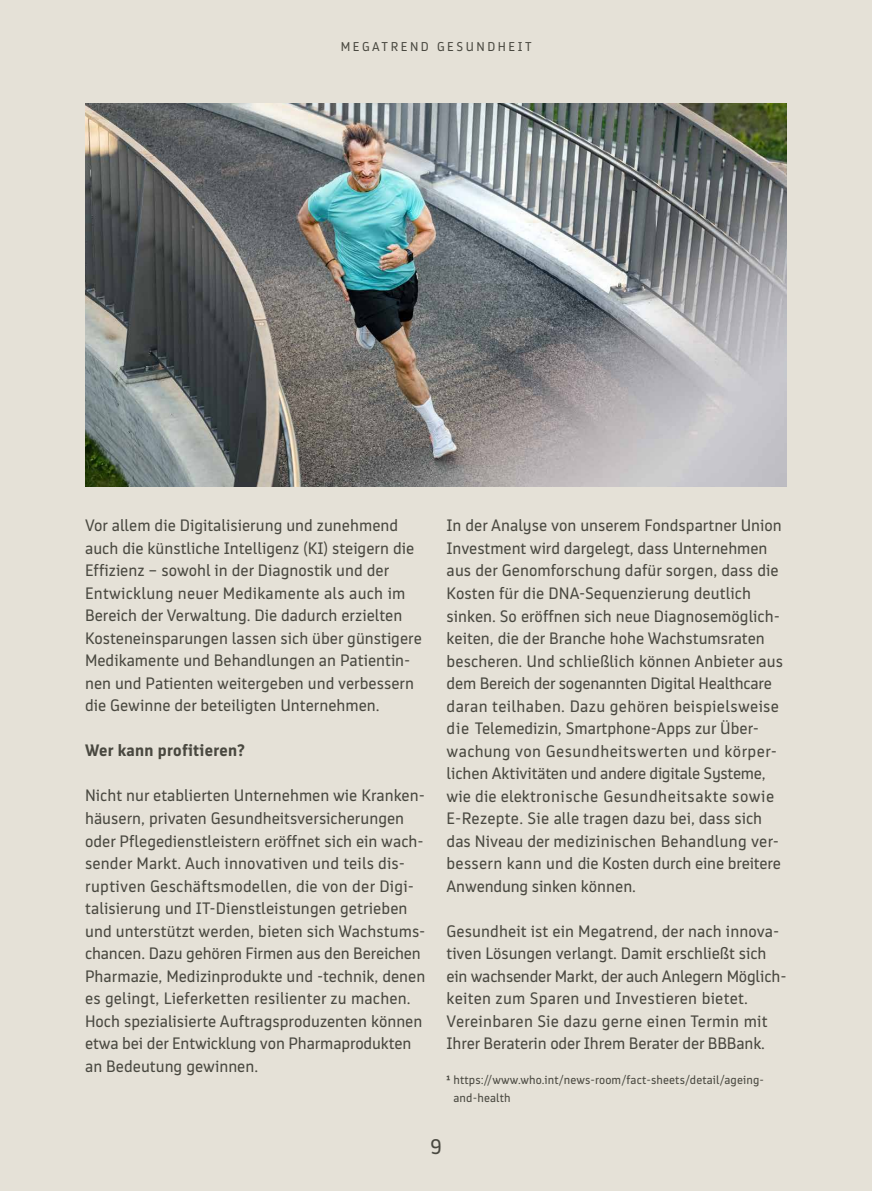
<style>
.page{position:relative;width:872px;height:1191px;background:#e5e1d7}
.page>*{position:absolute;margin:0;border:0;box-sizing:border-box;transform-origin:0 0}
.t1{font:21px "BB Bank Type";color:#494840}
.t2{font:16.5px/22.5px "BB Bank Type";color:#494840}
.t3{font:700 16.5px "BB Bank Type";letter-spacing:.02em;color:#494840}
.t4{font:12.75px "BB Bank Type";letter-spacing:.2em;color:#494840}
.t5{font:12px/18px "BB Bank Type";letter-spacing:.01em;color:#494840}
.s1{font-weight:700}
</style>
<div class="page">
<img style="left:85px;top:104px;width:702px;height:382px">
<p class="t4" style="left:341px;top:40px;width:192px">MEGATREND GESUNDHEIT</p>
<p class="t2" style="left:85px;top:514px;width:338px">Vor allem die Digitalisierung und zunehmend auch die künstliche Intelligenz (KI) steigern die Effizienz – sowohl in der Diagnostik und der Entwicklung neuer Medikamente als auch im Bereich der Verwaltung. Die dadurch erzielten Kosteneinsparungen lassen sich über günstigere Medikamente und Behandlungen an Patientin&shy;nen und Patienten weitergeben und verbessern die Gewinne der beteiligten Unternehmen.</p>
<p class="t3" style="left:85px;top:741px;width:161px">Wer kann profitieren?</p>
<p class="t2" style="left:85px;top:784px;width:342px">Nicht nur etablierten Unternehmen wie Kranken&shy;häusern, privaten Gesundheitsversicherungen oder Pflegedienstleistern eröffnet sich ein wach&shy;sender Markt. Auch innovativen und teils dis&shy;ruptiven Geschäftsmodellen, die von der Digi&shy;talisierung und IT-Dienstleistungen getrieben und unterstützt werden, bieten sich Wachstums&shy;chancen. Dazu gehören Firmen aus den Bereichen Pharmazie, Medizinprodukte und -technik, denen es gelingt, Lieferketten resilienter zu machen.<br>Hoch spezialisierte Auftragsproduzenten können etwa bei der Entwicklung von Pharmaprodukten an Bedeutung gewinnen.</p>
<p class="t2" style="left:446px;top:514px;width:338px">In der Analyse von unserem Fondspartner Union Investment wird dargelegt, dass Unternehmen aus der Genomforschung dafür sorgen, dass die Kosten für die DNA-Sequenzierung deutlich sinken. So eröffnen sich neue Diagnosemöglich&shy;keiten, die der Branche hohe Wachstumsraten bescheren. Und schließlich können Anbieter aus dem Bereich der sogenannten Digital Healthcare daran teilhaben. Dazu gehören beispielsweise die Telemedizin, Smartphone-Apps zur Über&shy;wachung von Gesundheitswerten und körper&shy;lichen Aktivitäten und andere digitale Systeme, wie die elektronische Gesundheitsakte sowie E-Rezepte. Sie alle tragen dazu bei, dass sich das Niveau der medizinischen Behandlung ver&shy;bessern kann und die Kosten durch eine breitere Anwendung sinken können.</p>
<p class="t2" style="left:446px;top:919px;width:342px">Gesundheit ist ein Megatrend, der nach innova&shy;tiven Lösungen verlangt. Damit erschließt sich ein wachsender Markt, der auch Anlegern Möglich&shy;keiten zum Sparen und Investieren bietet.<br>Vereinbaren Sie dazu gerne einen Termin mit Ihrer Beraterin oder Ihrem Berater der BBBank.</p>
<p class="t5" style="left:453px;top:1070px;width:312px;text-indent:-7px"><span class="s1">¹</span> https://www.who.int/news-room/fact-sheets/detail/ageing&shy;and-health</p>
<p class="t1" style="left:430px;top:1135px;width:13px">9</p>
</div>
